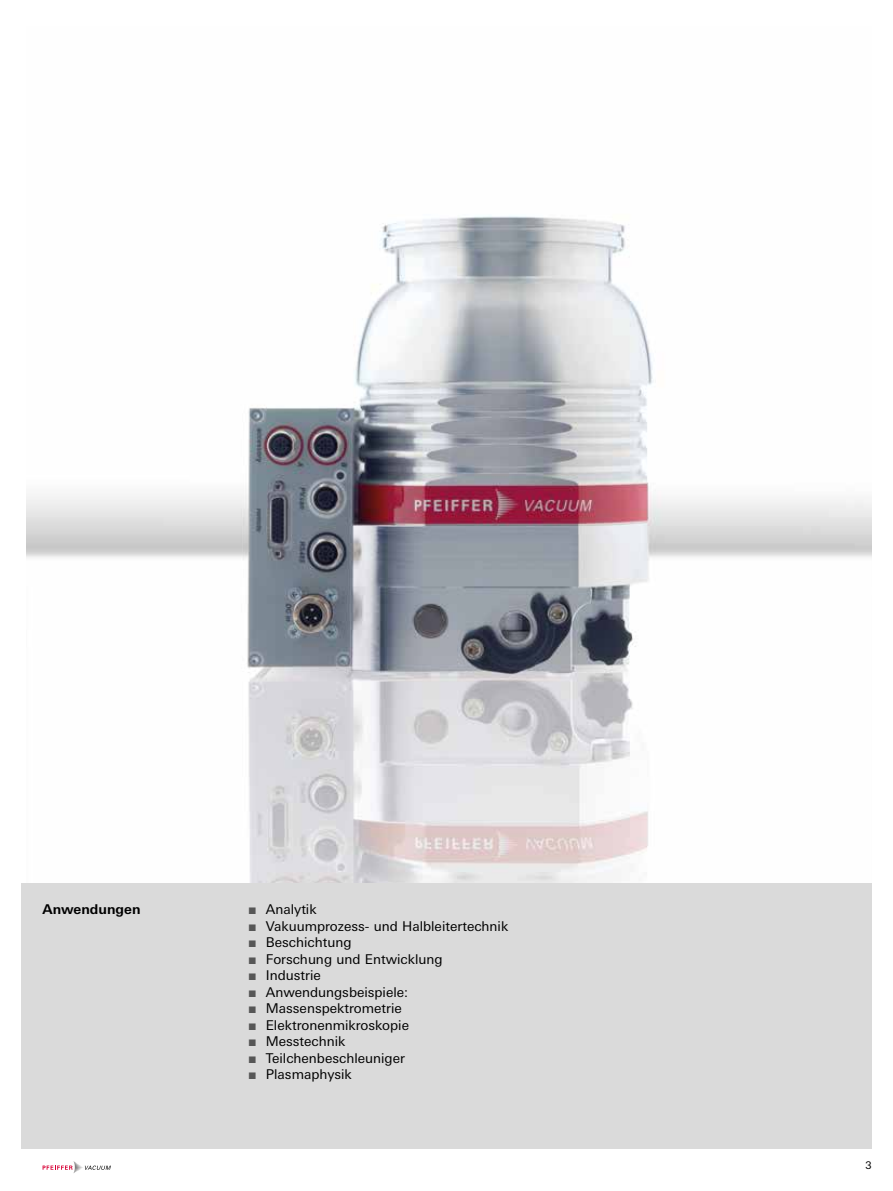
<style>
.page{position:relative;width:893px;height:1191px;background:#fff}
.page>*{position:absolute;margin:0;border:0;box-sizing:border-box;transform-origin:0 0}
.t1{font:13.5px "Univers Next W1 G";color:#000}
.t2{font:700 13.5px "Univers Next W1 G";color:#000}
.t3{font:10.5px "Univers Next W1 G";color:#000}
.s1{color:#565656}
</style>
<div class="page">
<svg style="left:43px;top:1161px;width:68px;height:12px"></svg>
<img style="left:27px;top:216px;width:845px;height:666px">
<div style="left:21px;top:882px;width:851px;height:266px;background:#dadada"></div>
<p class="t2" style="left:43px;top:901px;width:100px">Anwendungen</p>
<p class="t1" style="left:249px;top:901px;width:69px"><span class="s1">■</span> Analytik</p>
<p class="t1" style="left:249px;top:918px;width:261px"><span class="s1">■</span> Vakuumprozess- und Halbleitertechnik</p>
<p class="t1" style="left:249px;top:934px;width:104px"><span class="s1">■</span> Beschichtung</p>
<p class="t1" style="left:249px;top:951px;width:195px"><span class="s1">■</span> Forschung und Entwicklung</p>
<p class="t1" style="left:249px;top:967px;width:74px"><span class="s1">■</span> Industrie</p>
<p class="t1" style="left:249px;top:984px;width:161px"><span class="s1">■</span> Anwendungsbeispiele:</p>
<p class="t1" style="left:249px;top:1000px;width:155px"><span class="s1">■</span> Massenspektrometrie</p>
<p class="t1" style="left:249px;top:1017px;width:162px"><span class="s1">■</span> Elektronenmikroskopie</p>
<p class="t1" style="left:249px;top:1033px;width:98px"><span class="s1">■</span> Messtechnik</p>
<p class="t1" style="left:249px;top:1050px;width:158px"><span class="s1">■</span> Teilchenbeschleuniger</p>
<p class="t1" style="left:249px;top:1066px;width:105px"><span class="s1">■</span> Plasmaphysik</p>
<p class="t3" style="left:866px;top:1159px;width:8px">3</p>
</div>
